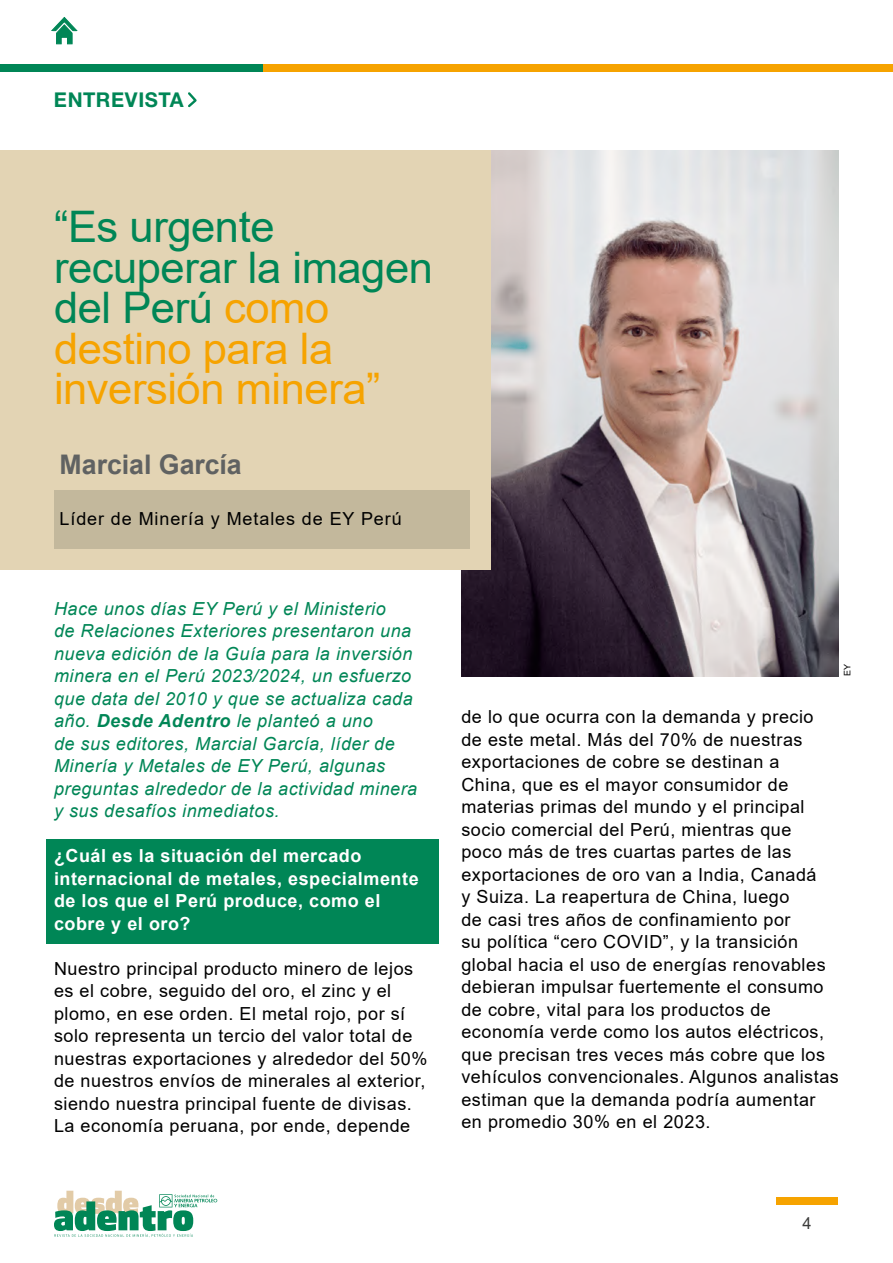
<style>
.page{position:relative;width:893px;height:1263px;background:#fff}
.page>*{position:absolute;margin:0;border:0;box-sizing:border-box;transform-origin:0 0}
.t1{font:43.5px/40.5px "Arial";letter-spacing:-.01em;color:#008656}
.t2{font:700 27px "Arial";color:#606262}
.t3{font:700 20.4px "Helvetica Neue LT Std";letter-spacing:.025em;color:#008656}
.t4{font:18px/22.5px "Arial";letter-spacing:.03em;color:#000}
.t5{font:italic 18px/22.5px "Arial";letter-spacing:.03em;color:#008656}
.t6{font:700 18px/22.5px "Arial";letter-spacing:.03em;color:#fff}
.t7{font:18px "Arial";letter-spacing:.05em;color:#000}
.t8{font:16.5px "Arial";color:#3c3c3b}
.t9{font:9px "Arial";color:#000}
.s1{color:#f6a300}
.s2{font-weight:700}
</style>
<div class="page">
<div style="left:776px;top:1197px;width:62px;height:8px;background:#f6a300"></div>
<svg style="left:54px;top:1191px;width:163px;height:46px"></svg>
<svg style="left:51px;top:17px;width:27px;height:28px"></svg>
<div style="left:46px;top:839px;width:392px;height:105px;background:#008656"></div>
<img style="left:461px;top:151px;width:378px;height:525px">
<div style="left:0;top:151px;width:490px;height:419px;background:#e3d4b4"></div>
<div style="left:54px;top:490px;width:416px;height:59px;background:#c3b89c"></div>
<div style="left:0;top:64px;width:267px;height:7px;background:#008656"></div>
<div style="left:264px;top:64px;width:629px;height:7px;background:#f6a300"></div>
<svg style="left:188px;top:92px;width:9px;height:16px"></svg>
<p class="t3" style="left:54px;top:87px;width:131px">ENTREVISTA</p>
<h1 class="t1" style="left:54px;top:206px;width:380px">“Es urgente recuperar la imagen del Perú <span class="s1">como destino para la inversión minera”</span></h1>
<h2 class="t2" style="left:60px;top:446px;width:184px">Marcial García</h2>
<p class="t7" style="left:60px;top:506px;width:344px">Líder de Minería y Metales de EY Perú</p>
<p class="t5" style="left:54px;top:597px;width:365px">Hace unos días EY Perú y el Ministerio<br>de Relaciones Exteriores presentaron una nueva edición de la Guía para la inversión minera en el Perú 2023/2024, un esfuerzo que data del 2010 y que se actualiza cada año. <span class="s2">Desde Adentro</span> le planteó a uno<br>de sus editores, Marcial García, líder de Minería y Metales de EY Perú, algunas preguntas alrededor de la actividad minera y sus desafíos inmediatos.</p>
<p class="t6" style="left:54px;top:845px;width:366px">¿Cuál es la situación del mercado internacional de metales, especialmente de los que el Perú produce, como el cobre y el oro?</p>
<p class="t4" style="left:54px;top:957px;width:375px">Nuestro principal producto minero de lejos es el cobre, seguido del oro, el zinc y el plomo, en ese orden. El metal rojo, por sí solo representa un tercio del valor total de nuestras exportaciones y alrededor del 50% de nuestros envíos de minerales al exterior, siendo nuestra principal fuente de divisas.<br>La economía peruana, por ende, depende</p>
<p class="t9" style="left:841px;top:676px;width:14px;rotate:-90deg">EY</p>
<p class="t4" style="left:461px;top:705px;width:379px">de lo que ocurra con la demanda y precio<br>de este metal. Más del 70% de nuestras exportaciones de cobre se destinan a<br>China, que es el mayor consumidor de materias primas del mundo y el principal socio comercial del Perú, mientras que<br>poco más de tres cuartas partes de las exportaciones de oro van a India, Canadá<br>y Suiza. La reapertura de China, luego<br>de casi tres años de confinamiento por<br>su política “cero COVID”, y la transición global hacia el uso de energías renovables debieran impulsar fuertemente el consumo de cobre, vital para los productos de economía verde como los autos eléctricos, que precisan tres veces más cobre que los vehículos convencionales. Algunos analistas estiman que la demanda podría aumentar en promedio 30% en el 2023.</p>
<p class="t8" style="left:802px;top:1212px;width:11px">4</p>
</div>
